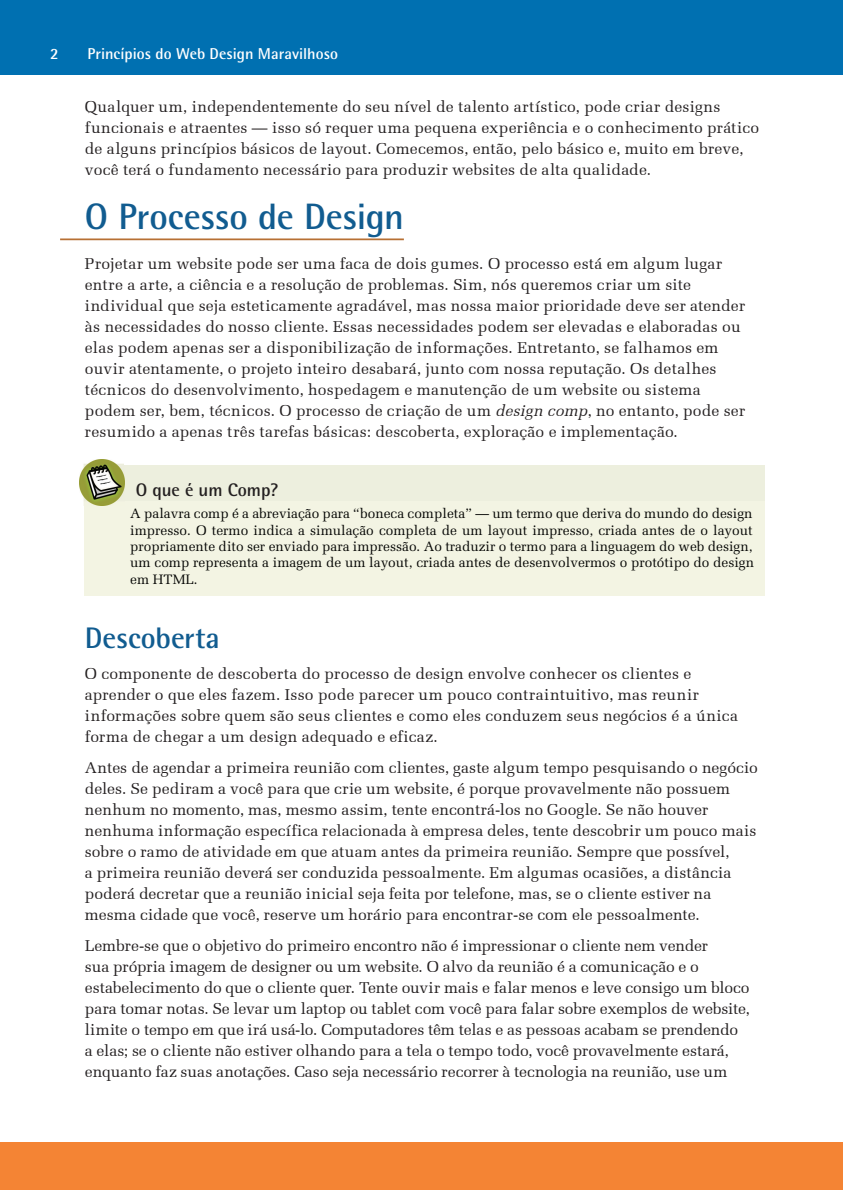
<style>
.page{position:relative;width:843px;height:1190px;background:#fff}
.page>*{position:absolute;margin:0;border:0;box-sizing:border-box;transform-origin:0 0}
.Título_Capítulo{font:700 36.75px "Rotis Semi Sans Std";letter-spacing:-.01em;color:#115c90}
.Títulos_Azuis{font:700 29.75px "Rotis Semi Sans Std";color:#115c90}
.t1{font:700 18.2px "Rotis Semi Sans Std";color:#231f20}
.Parágrafo_Simples{font:15.75px/21px "Melior";letter-spacing:.005em;color:#231f20}
.Títulos_Azuis-2{font:700 15.75px "Rotis Semi Sans Std";letter-spacing:.005em;color:#fff}
.t2{font:13.65px/16.4px "Melior";color:#040503;text-align:justify}
.s1{font-style:italic}
</style>
<div class="page">
<div style="left:0;top:0;width:842px;height:74px;background:#0070b1"></div>
<div style="left:0;top:1141px;width:842px;height:49px;background:#f48434"></div>
<hr style="left:60px;top:238px;width:344px;height:2px;background:#b77034">
<div style="left:84px;top:459px;width:680px;height:137px;background:#f3f4e3"></div>
<img style="left:79px;top:459px;width:46px;height:46px">
<div style="left:125px;top:459px;width:639px;height:41px;background:#edefde"></div>
<div style="left:125px;top:459px;width:639px;height:5px;background:#fff"></div>
<p class="Títulos_Azuis-2" style="left:50px;top:44px;width:10px">2</p>
<p class="Títulos_Azuis-2" style="left:87px;top:44px;width:252px">Princípios do Web Design Maravilhoso</p>
<p class="Parágrafo_Simples" style="left:85px;top:96px;width:675px">Qualquer um, independentemente do seu nível de talento artístico, pode criar designs funcionais e atraentes — isso só requer uma pequena experiência e o conhecimento prático de alguns princípios básicos de layout. Comecemos, então, pelo básico e, muito em breve, você terá o fundamento necessário para produzir websites de alta qualidade.</p>
<p class="Título_Capítulo" style="left:85px;top:193px;width:320px">O Processo de Design</p>
<p class="Parágrafo_Simples" style="left:85px;top:254px;width:661px">Projetar um website pode ser uma faca de dois gumes. O processo está em algum lugar entre a arte, a ciência e a resolução de problemas. Sim, nós queremos criar um site individual que seja esteticamente agradável, mas nossa maior prioridade deve ser atender às necessidades do nosso cliente. Essas necessidades podem ser elevadas e elaboradas ou elas podem apenas ser a disponibilização de informações. Entretanto, se falhamos em ouvir atentamente, o projeto inteiro desabará, junto com nossa reputação. Os detalhes técnicos do desenvolvimento, hospedagem e manutenção de um website ou sistema podem ser, bem, técnicos. O processo de criação de um <span class="s1">design comp</span>, no entanto, pode ser resumido a apenas três tarefas básicas: descoberta, exploração e implementação.</p>
<p class="t1" style="left:136px;top:478px;width:144px">O que é um Comp?</p>
<p class="t2" style="left:130px;top:505px;width:625px">A palavra comp é a abreviação para “boneca completa” — um termo que deriva do mundo do design impresso. O termo indica a simulação completa de um layout impresso, criada antes de o layout propriamente dito ser enviado para impressão. Ao traduzir o termo para a linguagem do web design, um comp representa a imagem de um layout, criada antes de desenvolvermos o protótipo do design em HTML.</p>
<p class="Títulos_Azuis" style="left:85px;top:620px;width:136px">Descoberta</p>
<p class="Parágrafo_Simples" style="left:85px;top:663px;width:654px">O componente de descoberta do processo de design envolve conhecer os clientes e aprender o que eles fazem. Isso pode parecer um pouco contraintuitivo, mas reunir informações sobre quem são seus clientes e como eles conduzem seus negócios é a única forma de chegar a um design adequado e eficaz.</p>
<p class="Parágrafo_Simples" style="left:85px;top:757px;width:674px">Antes de agendar a primeira reunião com clientes, gaste algum tempo pesquisando o negócio deles. Se pediram a você para que crie um website, é porque provavelmente não possuem nenhum no momento, mas, mesmo assim, tente encontrá-los no Google. Se não houver nenhuma informação específica relacionada à empresa deles, tente descobrir um pouco mais sobre o ramo de atividade em que atuam antes da primeira reunião. Sempre que possível,<br>a primeira reunião deverá ser conduzida pessoalmente. Em algumas ocasiões, a distância poderá decretar que a reunião inicial seja feita por telefone, mas, se o cliente estiver na mesma cidade que você, reserve um horário para encontrar-se com ele pessoalmente.</p>
<p class="Parágrafo_Simples" style="left:85px;top:935px;width:666px">Lembre-se que o objetivo do primeiro encontro não é impressionar o cliente nem vender<br>sua própria imagem de designer ou um website. O alvo da reunião é a comunicação e o estabelecimento do que o cliente quer. Tente ouvir mais e falar menos e leve consigo um bloco para tomar notas. Se levar um laptop ou tablet com você para falar sobre exemplos de website, limite o tempo em que irá usá-lo. Computadores têm telas e as pessoas acabam se prendendo a elas; se o cliente não estiver olhando para a tela o tempo todo, você provavelmente estará, enquanto faz suas anotações. Caso seja necessário recorrer à tecnologia na reunião, use um</p>
</div>
